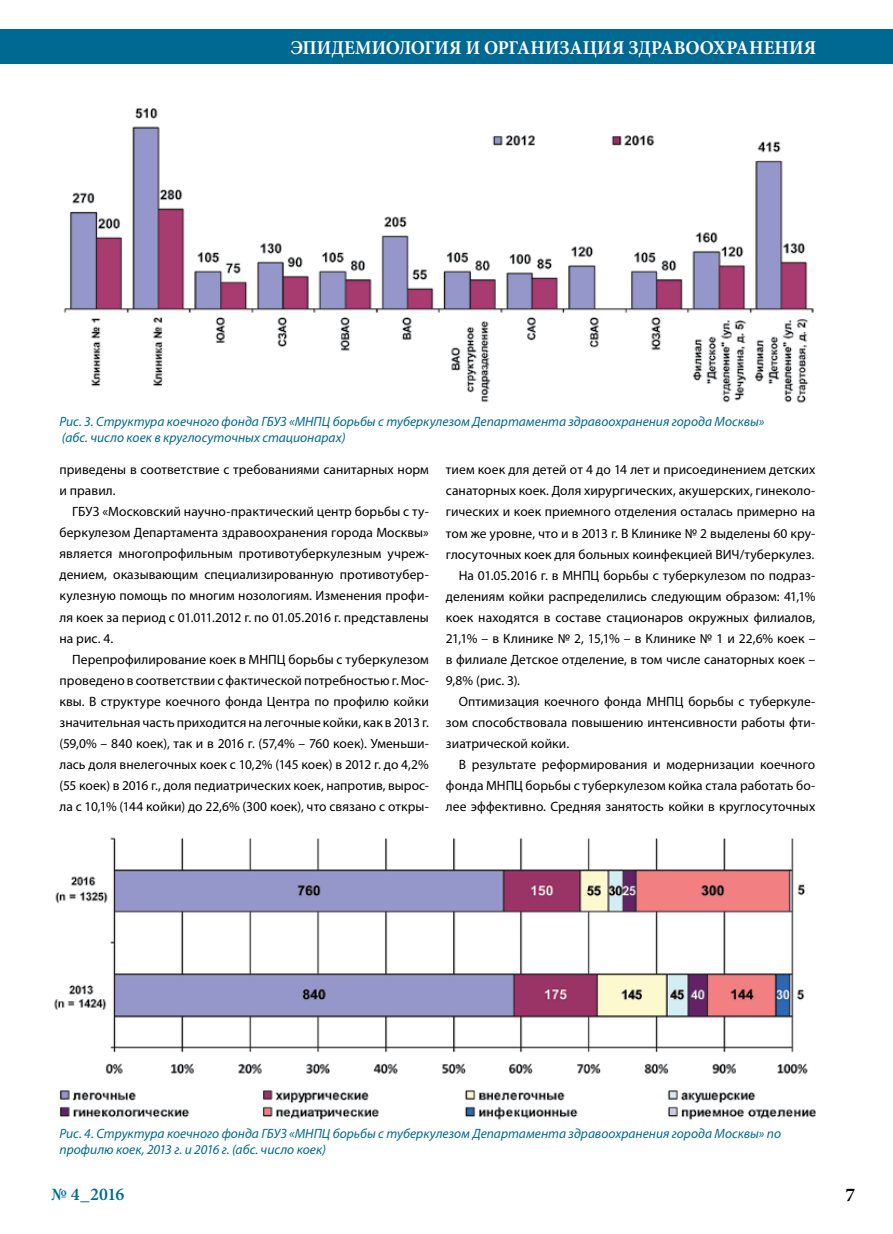
<style>
.page{position:relative;width:893px;height:1234px;background:#fff}
.page>*{position:absolute;margin:0;border:0;box-sizing:border-box;transform-origin:0 0}
.t1{font:700 19.5px "Minion Pro";letter-spacing:.005em;color:#fff;scale:.95 1}
.t2{font:700 19.5px "Minion Pro";color:#000}
.t3{font:600 18px "Minion Pro";color:#006991}
.t4{font:13.5px/21px "Myriad Pro";letter-spacing:.005em;color:#000;text-align:justify}
.t5{font:italic 13.5px/16.2px "Myriad Pro";color:#006991}
</style>
<div class="page">
<div style="left:0;top:30px;width:893px;height:34px;background:#006991"></div>
<img style="left:63px;top:108px;width:751px;height:295px">
<img style="left:54px;top:837px;width:762px;height:283px">
<h1 class="t1" style="left:291px;top:34px;width:555px">ЭПИДЕМИОЛОГИЯ И ОРГАНИЗАЦИЯ ЗДРАВООХРАНЕНИЯ</h1>
<p class="t5" style="left:60px;top:413px;width:706px">Рис. 3. Структура коечного фонда ГБУЗ «МНПЦ борьбы с туберкулезом Департамента здравоохранения города Москвы» (абс. число коек в круглосуточных стационарах)</p>
<p class="t4" style="left:60px;top:459px;width:371px">приведены в соответствие с требованиями санитарных норм и правил.</p>
<p class="t4" style="left:60px;top:501px;width:371px;text-indent:13px">ГБУЗ «Московский научно-практический центр борьбы с ту&shy;беркулезом Департамента здравоохранения города Москвы» является многопрофильным противотуберкулезным учреж&shy;дением, оказывающим специализированную противотубер&shy;кулезную помощь по многим нозологиям. Изменения профи&shy;ля коек за период с 01.011.2012 г. по 01.05.2016 г. представлены на рис. 4.</p>
<p class="t4" style="left:60px;top:648px;width:371px;text-indent:13px">Перепрофилирование коек в МНПЦ борьбы с туберкулезом проведено в соответствии с фактической потребностью г. Мос&shy;квы. В структуре коечного фонда Центра по профилю койки значительная часть приходится на легочные койки, как в 2013 г. (59,0% – 840 коек), так и в 2016 г. (57,4% – 760 коек). Уменьши&shy;лась доля внелегочных коек с 10,2% (145 коек) в 2012 г. до 4,2% (55 коек) в 2016 г., доля педиатрических коек, напротив, вырос&shy;ла с 10,1% (144 койки) до 22,6% (300 коек), что связано с откры-</p>
<p class="t4" style="left:446px;top:459px;width:371px">тием коек для детей от 4 до 14 лет и присоединением детских</p>
<p class="t4" style="left:446px;top:480px;width:371px">санаторных коек. Доля хирургических, акушерских, гинеколо-</p>
<p class="t4" style="left:446px;top:501px;width:371px">гических и коек приемного отделения осталась примерно на</p>
<p class="t4" style="left:446px;top:522px;width:371px">том же уровне, что и в 2013 г. В Клинике № 2 выделены 60 кру-</p>
<p class="t4" style="left:446px;top:543px;width:370px">глосуточных коек для больных коинфекцией ВИЧ/туберкулез.</p>
<p class="t4" style="left:459px;top:564px;width:358px">На 01.05.2016 г. в МНПЦ борьбы с туберкулезом по подраз-</p>
<p class="t4" style="left:446px;top:585px;width:371px">делениям койки распределились следующим образом: 41,1%</p>
<p class="t4" style="left:446px;top:606px;width:371px">коек находятся в составе стационаров окружных филиалов,</p>
<p class="t4" style="left:446px;top:627px;width:371px">21,1% – в Клинике № 2, 15,1% – в Клинике № 1 и 22,6% коек –</p>
<p class="t4" style="left:446px;top:648px;width:371px">в филиале Детское отделение, в том числе санаторных коек –</p>
<p class="t4" style="left:446px;top:669px;width:76px">9,8% (рис. 3).</p>
<p class="t4" style="left:459px;top:690px;width:358px">Оптимизация коечного фонда МНПЦ борьбы с туберкуле-</p>
<p class="t4" style="left:446px;top:711px;width:371px">зом способствовала повышению интенсивности работы фти-</p>
<p class="t4" style="left:446px;top:732px;width:125px">зиатрической койки.</p>
<p class="t4" style="left:459px;top:753px;width:358px">В результате реформирования и модернизации коечного</p>
<p class="t4" style="left:446px;top:774px;width:371px">фонда МНПЦ борьбы с туберкулезом койка стала работать бо-</p>
<p class="t4" style="left:446px;top:795px;width:371px">лее эффективно. Средняя занятость койки в круглосуточных</p>
<p class="t5" style="left:60px;top:1124px;width:723px">Рис. 4. Структура коечного фонда ГБУЗ «МНПЦ борьбы с туберкулезом Департамента здравоохранения города Москвы» по профилю коек, 2013 г. и 2016 г. (абс. число коек)</p>
<h2 class="t3" style="left:51px;top:1181px;width:75px">№ 4_2016</h2>
<h1 class="t2" style="left:846px;top:1180px;width:11px">7</h1>
</div>
